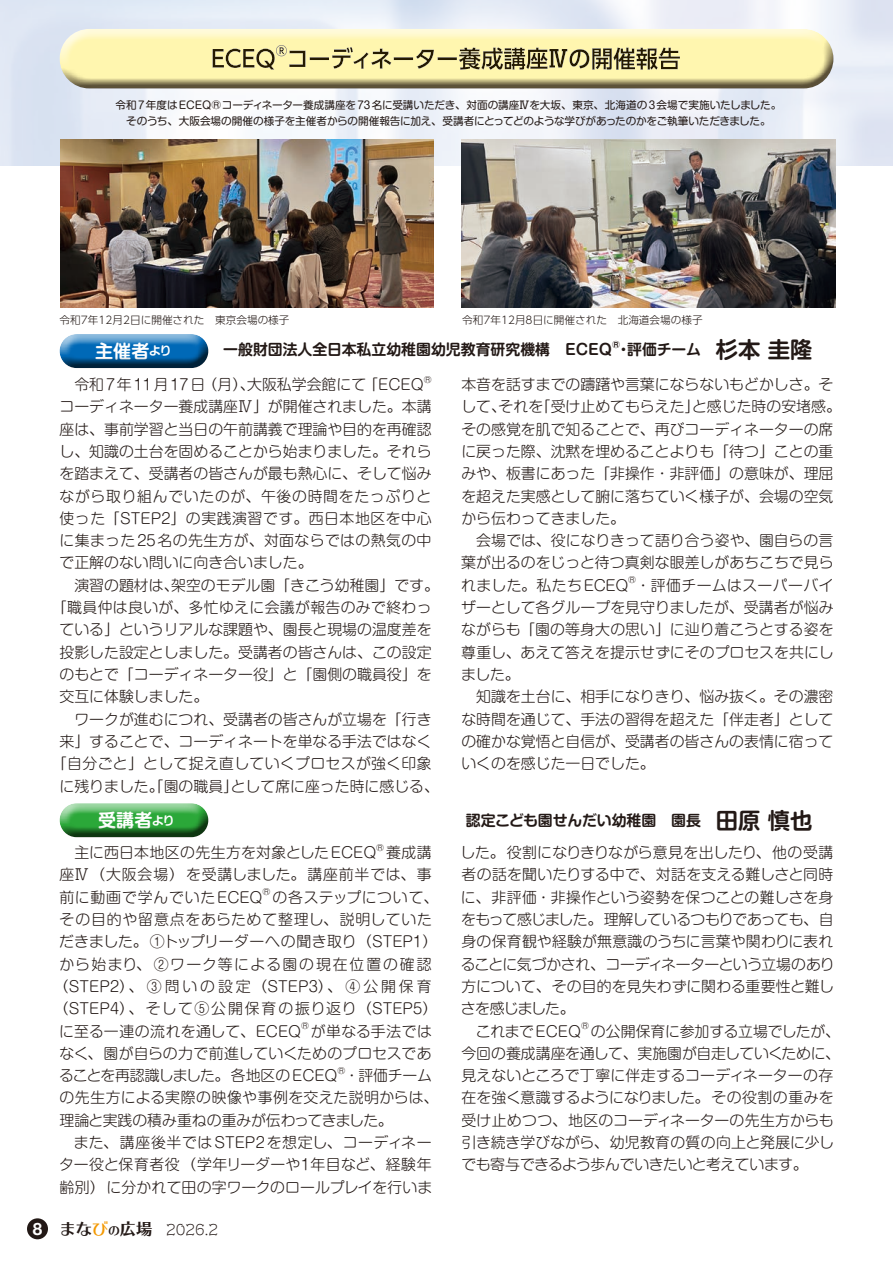
<style>
.page{position:relative;width:893px;height:1263px;background:#fff}
.page>*{position:absolute;margin:0;border:0;box-sizing:border-box;transform-origin:0 0}
.t1{font:700 18px "Shin M Go Pr 6 N De";color:#fff}
.t2{font:300 14.85px/22.4px "Shin M Go Pr 6 N";color:#231916;text-align:justify}
.t3{font:300 14.85px "Shin M Go Pr 6 N";letter-spacing:.02em;color:#231916}
.t4{font:700 14.85px "Shin M Go Pr 6 N De";color:#231916}
.t5{font:300 14.85px "Shin M Go Pr 6 N";letter-spacing:.045em;color:#231916}
.t6{font:300 14.85px "Shin M Go Pr 6 N";letter-spacing:-.05em;color:#231916}
.t7{font:300 14.85px "Shin M Go Pr 6 N";letter-spacing:-.035em;color:#231916}
.t8{font:300 14.85px "Shin M Go Pr 6 N";letter-spacing:.1em;color:#231916}
.t9{font:300 14.85px "Shin M Go Pr 6 N";letter-spacing:.04em;color:#231916}
.t10{font:300 14.85px "Shin M Go Pr 6 N";letter-spacing:-.055em;color:#231916}
.t11{font:300 13.8px "Cinema Letter Std";color:#231916}
.t12{font:10.65px/15.9px "Shin M Go Pr 6 N";letter-spacing:-.01em;color:#231916;text-align:center}
.t13{font:300 10.65px "UD Shin Go Pr 6 N";color:#231916}
.t14{font:300 8.7px "Shin M Go Pr 6 N";color:#231916}
.t15{font:700 8.7px "Shin M Go Pr 6 N De";color:#231916}
.s1{font-size:11.7px}
.s2{font-size:22.35px}
.s3{font-family:"Helvetica Neue";font-weight:700;font-size:16.95px;color:#fff}
.s4{font-family:"UD Typos 515 Std";font-weight:400;font-size:16.2px}
.s5{font-family:"UD Typos 515 Std";font-weight:400;font-size:16.2px;color:#f39800}
.s6{font-family:"UD Typos 515 Std";font-weight:400;font-size:11.85px}
</style>
<div class="page">
<img style="left:0;top:0;width:893px;height:166px">
<div style="left:59px;top:28px;width:775px;height:42px;background:#fff;opacity:.75"></div>
<div style="left:59px;top:37px;width:775px;height:54px;background:#231916;opacity:.75"></div>
<img style="left:60px;top:139px;width:374px;height:168px">
<img style="left:462px;top:139px;width:374px;height:168px">
<div style="left:58px;top:333px;width:152px;height:25px;background:#fff;opacity:.75"></div>
<div style="left:58px;top:338px;width:152px;height:32px;background:#231916;opacity:.75"></div>
<div style="left:58px;top:803px;width:152px;height:24px;background:#fff;opacity:.75"></div>
<div style="left:58px;top:807px;width:152px;height:32px;background:#231916;opacity:.75"></div>
<div style="left:27px;top:1218px;width:21px;height:21px;background:#231916;border-radius:50%"></div>
<p class="t12" style="left:115px;top:97px;width:667px">令和7年度はECEQ®コーディネーター養成講座を73名に受講いただき、対面の講座Ⅳを大坂、東京、北海道の3会場で実施いたしました。そのうち、大阪会場の開催の様子を主催者からの開催報告に加え、受講者にとってどのような学びがあったのかをご執筆いただきました。</p>
<p class="t13" style="left:60px;top:311px;width:232px">令和7年12月2日に開催された　東京会場の様子</p>
<p class="t13" style="left:462px;top:311px;width:242px">令和7年12月8日に開催された　北海道会場の様子</p>
<p class="t1" style="left:95px;top:336px;width:78px">主催者<span class="s1">より</span></p>
<p class="t4" style="left:223px;top:337px;width:591px">一般財団法人全日本私立幼稚園幼児教育研究機構　ECEQ ・評価チーム　<span class="s2">杉本 圭隆</span></p>
<p class="t15" style="left:612px;top:337px;width:9px">®</p>
<p class="t2" style="left:74px;top:372px;width:351px">令和7年11月17日（月）、大阪私学会館にて「ECEQ</p>
<p class="t14" style="left:424px;top:372px;width:9px">®</p>
<p class="t2" style="left:60px;top:395px;width:374px">コーディネーター養成講座Ⅳ」が開催されました。本講座は、事前学習と当日の午前講義で理論や目的を再確認し、知識の土台を固めることから始まりました。それらを踏まえて、受講者の皆さんが最も熱心に、そして悩みながら取り組んでいたのが、午後の時間をたっぷりと使った「STEP2」の実践演習です。西日本地区を中心に集まった25名の先生方が、対面ならではの熱気の中で正解のない問いに向き合いました。</p>
<p class="t2" style="left:74px;top:573px;width:366px">演習の題材は、架空のモデル園「きこう幼稚園」です。</p>
<p class="t3" style="left:52px;top:595px;width:381px">「職員仲は良いが、多忙ゆえに会議が報告のみで終わっ</p>
<p class="t2" style="left:60px;top:618px;width:374px">ている」というリアルな課題や、園長と現場の温度差を</p>
<p class="t2" style="left:60px;top:640px;width:374px">投影した設定としました。受講者の皆さんは、この設定</p>
<p class="t2" style="left:60px;top:662px;width:374px">のもとで「コーディネーター役」と「園側の職員役」を</p>
<p class="t2" style="left:60px;top:685px;width:150px">交互に体験しました。</p>
<p class="t2" style="left:74px;top:707px;width:359px">ワークが進むにつれ、受講者の皆さんが立場を「行き</p>
<p class="t2" style="left:60px;top:729px;width:374px">来」することで、コーディネートを単なる手法ではなく</p>
<p class="t3" style="left:52px;top:752px;width:381px">「自分ごと」として捉え直していくプロセスが強く印象</p>
<p class="t2" style="left:60px;top:774px;width:381px">に残りました。「園の職員」として席に座った時に感じる、</p>
<p class="t1" style="left:98px;top:805px;width:78px">受講者<span class="s1">より</span></p>
<p class="t2" style="left:74px;top:840px;width:303px">主に西日本地区の先生方を対象としたECEQ</p>
<p class="t14" style="left:376px;top:840px;width:9px">®</p>
<p class="t2" style="left:60px;top:840px;width:374px;text-indent:327px">養成講座Ⅳ（大阪会場）を受講しました。講座前半では、事前に動画で学んでいたECEQ</p>
<p class="t14" style="left:263px;top:885px;width:9px">®</p>
<p class="t9" style="left:272px;top:885px;width:167px">の各ステップについて、</p>
<p class="t5" style="left:60px;top:907px;width:374px">その目的や留意点をあらためて整理し、説明していた</p>
<p class="t2" style="left:59px;top:929px;width:379px">だきました。①トップリーダーへの聞き取り（STEP1）</p>
<p class="t8" style="left:59px;top:952px;width:374px">から始まり、②ワーク等による園の現在位置の確認</p>
<p class="t2" style="left:54px;top:974px;width:379px">（STEP2）、 ③ 問いの設定（STEP3）、 ④ 公開保育</p>
<p class="t5" style="left:54px;top:997px;width:385px">（STEP4）、そして⑤公開保育の振り返り（STEP5）</p>
<p class="t2" style="left:59px;top:1019px;width:243px">に至る一連の流れを通して、ECEQ</p>
<p class="t14" style="left:301px;top:1019px;width:9px">®</p>
<p class="t2" style="left:59px;top:1019px;width:374px;text-indent:252px">が単なる手法ではなく、園が自らの力で前進していくためのプロセスであることを再認識しました。各地区のECEQ</p>
<p class="t14" style="left:338px;top:1063px;width:9px">®</p>
<p class="t2" style="left:60px;top:1063px;width:380px;text-align:left;text-indent:285px">・評価チームの先生方による実際の映像や事例を交えた説明からは、理論と実践の積み重ねの重みが伝わってきました。</p>
<p class="t2" style="left:59px;top:1130px;width:375px;text-indent:15px">また、講座後半ではSTEP2を想定し、コーディネーター役と保育者役（学年リーダーや１年目など、経験年齢別）に分かれて田の字ワークのロールプレイを行いま</p>
<p class="t11" style="left:33px;top:1219px;width:187px"><span class="s3">8</span> <span class="s4">まな</span><span class="s5">び</span><span class="s6">の</span><span class="s4">広場</span>　2026.2</p>
<p class="t2" style="left:461px;top:372px;width:381px;text-align:left">本音を話すまでの躊躇や言葉にならないもどかしさ。そして、それを「受け止めてもらえた」と感じた時の安堵感。その感覚を肌で知ることで、再びコーディネーターの席に戻った際、沈黙を埋めることよりも「待つ」ことの重みや、板書にあった「非操作・非評価」の意味が、理屈を超えた実感として腑に落ちていく様子が、会場の空気から伝わってきました。</p>
<p class="t2" style="left:461px;top:528px;width:374px;text-indent:15px">会場では、役になりきって語り合う姿や、園自らの言葉が出るのをじっと待つ真剣な眼差しがあちこちで見られました。私たちECEQ</p>
<p class="t14" style="left:628px;top:573px;width:9px">®</p>
<p class="t2" style="left:461px;top:573px;width:374px;text-indent:175px">・評価チームはスーパーバイザーとして各グループを見守りましたが、受講者が悩みながらも「園の等身大の思い」に辿り着こうとする姿を尊重し、あえて答えを提示せずにそのプロセスを共にしました。</p>
<p class="t2" style="left:461px;top:685px;width:374px;text-indent:15px">知識を土台に、相手になりきり、悩み抜く。その濃密な時間を通じて、手法の習得を超えた「伴走者」としての確かな覚悟と自信が、受講者の皆さんの表情に宿っていくのを感じた一日でした。</p>
<p class="t4" style="left:466px;top:808px;width:348px">認定こども園せんだい幼稚園　園長　<span class="s2">田原 慎也</span></p>
<p class="t2" style="left:460px;top:840px;width:374px">した。役割になりきりながら意見を出したり、他の受講</p>
<p class="t2" style="left:461px;top:862px;width:374px">者の話を聞いたりする中で、対話を支える難しさと同時</p>
<p class="t2" style="left:461px;top:885px;width:374px">に、非評価・非操作という姿勢を保つことの難しさを身</p>
<p class="t6" style="left:461px;top:907px;width:374px">をもって感じました。理解しているつもりであっても、自</p>
<p class="t3" style="left:461px;top:930px;width:373px">身の保育観や経験が無意識のうちに言葉や関わりに表れ</p>
<p class="t7" style="left:461px;top:952px;width:375px">ることに気づかされ、コーディネーターという立場のあり</p>
<p class="t2" style="left:461px;top:974px;width:374px">方について、その目的を見失わずに関わる重要性と難し</p>
<p class="t10" style="left:461px;top:997px;width:115px">さを感じました。</p>
<p class="t2" style="left:476px;top:1019px;width:107px">これまでECEQ</p>
<p class="t14" style="left:581px;top:1019px;width:9px">®</p>
<p class="t2" style="left:461px;top:1019px;width:380px;text-align:left;text-indent:129px">の公開保育に参加する立場でしたが、今回の養成講座を通して、実施園が自走していくために、見えないところで丁寧に伴走するコーディネーターの存在を強く意識するようになりました。その役割の重みを受け止めつつ、地区のコーディネーターの先生方からも引き続き学びながら、幼児教育の質の向上と発展に少しでも寄与できるよう歩んでいきたいと考えています。</p>
</div>
